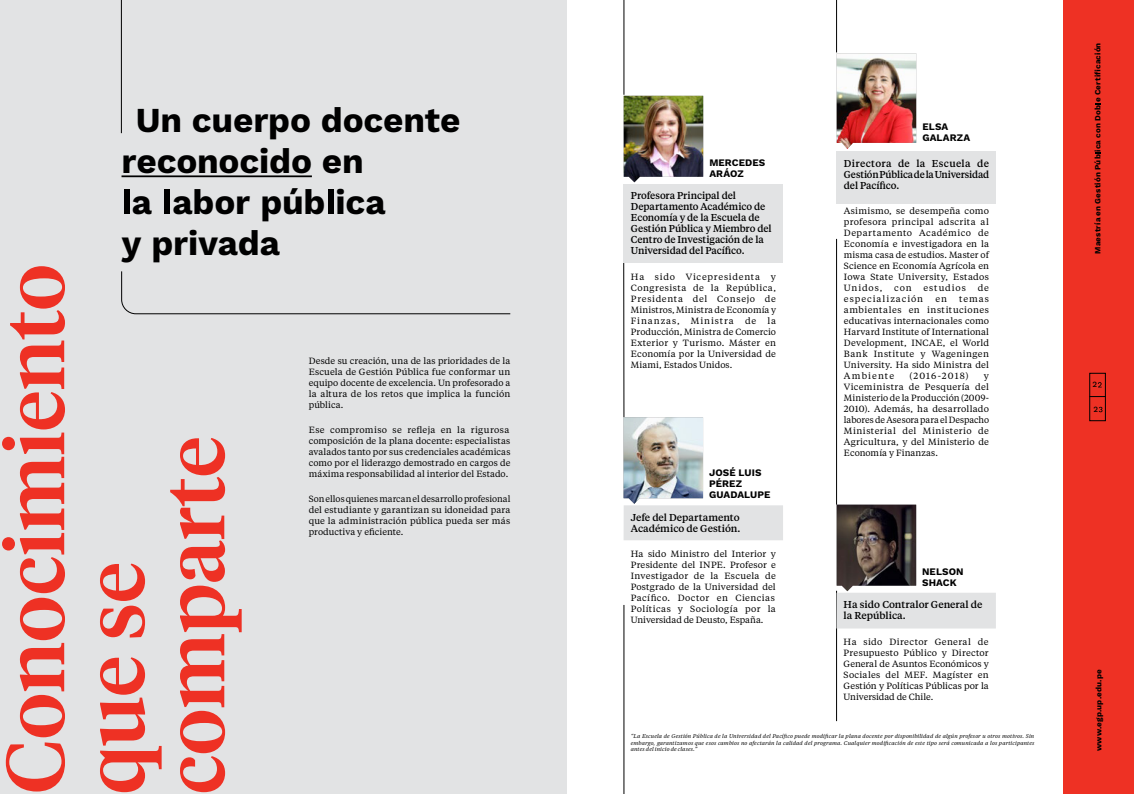
<style>
.page{position:relative;width:1134px;height:794px;background:#fff}
.page>*{position:absolute;margin:0;border:0;box-sizing:border-box;transform-origin:0 0}
.t1{font:500 82px/80px "Tiempos Headline";color:#ee3124}
.t2{font:700 35px/41px "Work Sans";letter-spacing:-.005em;color:#000}
.t3{font:500 10px/11px "Tiempos Text";letter-spacing:-.005em;color:#000}
.t4{font:700 10px/11px "Work Sans";letter-spacing:.01em;color:#000}
.t5{font:9px/11px "Tiempos Text";letter-spacing:.015em;color:#000;text-align:justify}
.t6{font:9px "Tiempos Text";letter-spacing:.105em;color:#000}
.t7{font:9px "Tiempos Text";letter-spacing:.115em;color:#000}
.t8{font:700 8px "Work Sans";letter-spacing:.015em;color:#000}
.t9{font:500 8px "Work Sans";color:#000}
.t10{font:italic 5.5px/6.6px "Tiempos Text";letter-spacing:.015em;color:#000;text-align:justify}
</style>
<div class="page">
<div style="left:0;top:0;width:567px;height:794px;background:#e2e3e4"></div>
<hr style="left:122px;top:175px;width:190px;height:2px;background:#000">
<div style="left:124px;top:189px;width:6px;height:25px;background:#000"></div>
<div style="left:164px;top:189px;width:6px;height:25px;background:#000"></div>
<div style="left:328px;top:189px;width:6px;height:25px;background:#000"></div>
<hr style="left:121px;top:0;width:1px;height:133px;background:#000">
<svg style="left:121px;top:271px;width:389px;height:43px"></svg>
<hr style="left:624px;top:0;width:1px;height:95px;background:#000">
<hr style="left:836px;top:0;width:1px;height:52px;background:#000">
<hr style="left:623px;top:238px;width:1px;height:179px;background:#000">
<hr style="left:836px;top:239px;width:1px;height:266px;background:#000">
<hr style="left:624px;top:605px;width:1px;height:189px;background:#000">
<hr style="left:836px;top:591px;width:1px;height:130px;background:#000">
<img style="left:624px;top:96px;width:79px;height:86px">
<div style="left:624px;top:184px;width:159px;height:79px;background:#e2e3e4"></div>
<img style="left:837px;top:53px;width:79px;height:96px">
<div style="left:837px;top:151px;width:159px;height:52px;background:#e2e3e4"></div>
<div style="left:836px;top:593px;width:160px;height:35px;background:#e2e3e4"></div>
<img style="left:837px;top:505px;width:79px;height:86px">
<div style="left:623px;top:505px;width:160px;height:35px;background:#e2e3e4"></div>
<img style="left:623px;top:417px;width:80px;height:87px">
<div style="left:1063px;top:0;width:71px;height:794px;background:#ee3124"></div>
<svg style="left:1091px;top:396px;width:13px;height:1px"></svg>
<div style="left:1089px;top:373px;width:17px;height:48px;border:1px solid #000"></div>
<svg style="left:1098px;top:382px;width:4px;height:5px"></svg>
<svg style="left:1099px;top:407px;width:3px;height:5px"></svg>
<h2 class="t2" style="left:122px;top:101px;width:340px;text-indent:14px">Un cuerpo docente reconocido en<br>a abor púb ica<br>y privada</h2>
<h1 class="t1" style="left:-9px;top:794px;width:531px;rotate:-90deg">Conocimiento que se comparte</h1>
<p class="t5" style="left:309px;top:355px;width:203px">Desde su creación, una de las prioridades de la Escuela de Gestión Pública fue conformar un equipo docente de excelencia. Un profesorado a la altura de los retos que implica la función pública.</p>
<p class="t5" style="left:309px;top:424px;width:203px;text-align:left">Ese compromiso se refleja en la rigurosa composición de la plana docente: especialistas avalados tanto por sus credenciales académicas como por el liderazgo demostrado en cargos de máxima responsabilidad al interior del Estado.</p>
<p class="t5" style="left:309px;top:493px;width:203px">Sonellosquienesmarcaneldesarrolloprofesional del estudiante y garantizan su idoneidad para que la administración pública pueda ser más productiva y eficiente.</p>
<p class="t4" style="left:922px;top:121px;width:49px">ELSA<br>GALARZA</p>
<p class="t4" style="left:709px;top:157px;width:57px">MERCEDES<br>ARÁOZ</p>
<p class="t3" style="left:844px;top:158px;width:147px;text-align:justify">Directora de la Escuela de GestiónPúblicadelaUniversidad del Pacífico.</p>
<p class="t5" style="left:844px;top:205px;width:147px">Asimismo, se desempeña como profesora principal adscrita al Departamento Académico de Economía e investigadora en la misma casa de estudios. Master of Science en Economía Agrícola en Iowa State University, Estados Unidos,</p>
<p class="t3" style="left:631px;top:190px;width:142px">Profesora Principal del<br>Departamento Académico de<br>Economía y de la Escuela de<br>Gestión Pública y Miembro del<br>Centro de Investigación de la<br>Universidad del Pacífico.</p>
<p class="t5" style="left:631px;top:270px;width:147px">Ha sido Vicepresidenta y Congresista de la República, Presidenta del Consejo de Ministros, Ministra de Economía y Finanzas, Ministra de la Producción, Ministra de Comercio Exterior y Turismo. Máster en Economía por la Universidad de Miami, Estados Unidos.</p>
<p class="t5" style="left:894px;top:282px;width:19px">con</p>
<p class="t6" style="left:923px;top:282px;width:44px">estudios</p>
<p class="t5" style="left:978px;top:282px;width:13px">de</p>
<p class="t6" style="left:844px;top:293px;width:81px">especialización</p>
<p class="t5" style="left:935px;top:293px;width:13px">en</p>
<p class="t5" style="left:844px;top:293px;width:147px;text-indent:115px">temas ambientales en instituciones educativas internacionales como Harvard Institute of International Development, INCAE, el World Bank Institute y Wageningen University. Ha sido Ministra del Ambiente</p>
<p class="t7" style="left:909px;top:370px;width:61px">(2016-2018)</p>
<p class="t5" style="left:844px;top:370px;width:147px;text-indent:140px">y Viceministra de Pesquería del Ministerio de la Producción (2009- 2010). Además, ha desarrollado laboresdeAsesorapara elDespacho Ministerial del Ministerio de Agricultura, y del Ministerio de Economía y Finanzas.</p>
<p class="t4" style="left:709px;top:468px;width:63px">JOSÉ LUIS<br>PÉREZ<br>GUADALUPE</p>
<p class="t3" style="left:631px;top:511px;width:111px">Jefe del Departamento<br>Académico de Gestión.</p>
<p class="t5" style="left:631px;top:548px;width:147px">Ha sido Ministro del Interior y Presidente del INPE. Profesor e Investigador de la Escuela de Postgrado de la Universidad del Pacífico. Doctor en Ciencias Políticas y Sociología por la Universidad de Deusto, España.</p>
<p class="t4" style="left:922px;top:566px;width:43px">NELSON<br>SHACK</p>
<p class="t3" style="left:844px;top:599px;width:140px">Ha sido Contralor General de la República.</p>
<p class="t5" style="left:844px;top:635px;width:147px">Ha sido Director General de Presupuesto Público y Director General de Asuntos Económicos y Sociales del MEF. Magíster en Gestión y Políticas Públicas por la Universidad de Chile.</p>
<p class="t10" style="left:631px;top:732px;width:405px">“La Escuela de Gestión Pública de la Universidad del Pacífico puede modificar la plana docente por disponibilidad de algún profesor u otros motivos. Sin embargo, garantizamos que esos cambios no afectarán la calidad del programa. Cualquier modificación de este tipo será comunicada a los participantes antes del inicio de clases.”</p>
<p class="t8" style="left:1093px;top:254px;width:213px;rotate:-90deg">Maestría en Gestión Púb ica con Dob e Certificación</p>
<p class="t9" style="left:1093px;top:380px;width:6px">2</p>
<p class="t9" style="left:1093px;top:405px;width:6px">2</p>
<p class="t8" style="left:1094px;top:751px;width:83px;rotate:-90deg">www.egp.up.edu.pe</p>
</div>
